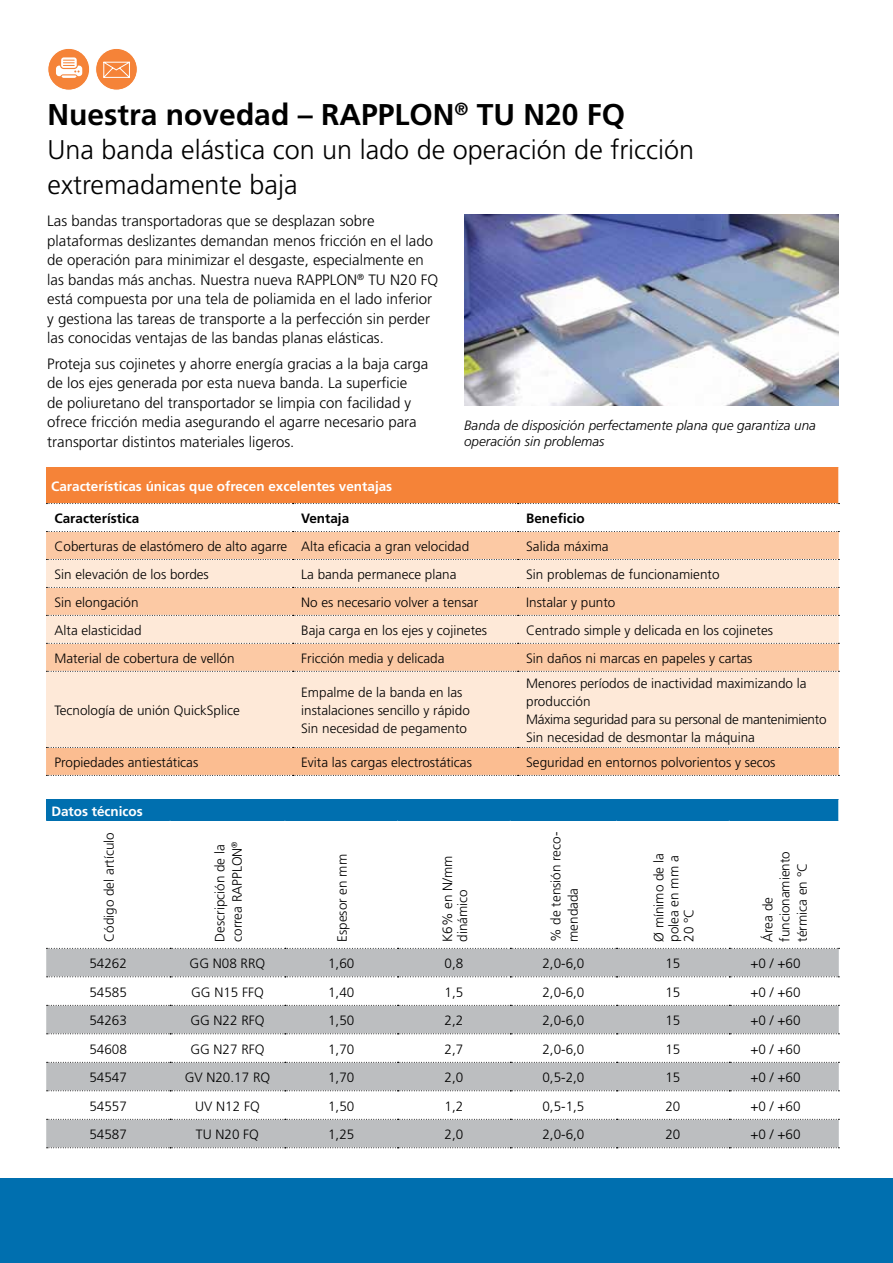
<style>
.page{position:relative;width:893px;height:1263px;background:#fff}
.page>*{position:absolute;margin:0;border:0;box-sizing:border-box;transform-origin:0 0}
.t1{font:700 30px "Frutiger LT Std";color:#000}
.t2{font:300 27px/34.5px "Frutiger LT Std";color:#000}
.t3{font:300 15px/19.5px "Frutiger LT Std";color:#000}
.t4{font:300 13.5px/18px "Frutiger LT Std";color:#000}
.t5{font:italic 300 13.5px/16.2px "Frutiger LT Std";color:#000}
.t6{font:700 13.5px "Frutiger LT Std";color:#fff}
.t7{font:700 13.5px "Frutiger LT Std";color:#000}
</style>
<div class="page">
<div style="left:0;top:1178px;width:893px;height:85px;background:#006faf"></div>
<img style="left:464px;top:214px;width:375px;height:191px">
<div style="left:46px;top:799px;width:793px;height:22px;background:#006faf"></div>
<svg style="left:46px;top:949px;width:793px;height:85px;fill:#bcbec0"></svg>
<svg style="left:46px;top:1062px;width:793px;height:86px;fill:#bcbec0"></svg>
<svg style="left:838px;top:799px;width:1px;height:22px"></svg>
<svg style="left:47px;top:1005px;width:792px;height:1px"></svg>
<svg style="left:47px;top:1033px;width:792px;height:1px"></svg>
<svg style="left:47px;top:1062px;width:792px;height:1px"></svg>
<svg style="left:47px;top:1090px;width:792px;height:1px"></svg>
<svg style="left:47px;top:1119px;width:792px;height:1px"></svg>
<svg style="left:46px;top:948px;width:794px;height:1px"></svg>
<svg style="left:47px;top:976px;width:792px;height:1px"></svg>
<svg style="left:47px;top:1147px;width:792px;height:1px"></svg>
<div style="left:46px;top:467px;width:793px;height:37px;background:#f58338"></div>
<div style="left:46px;top:532px;width:793px;height:27px;background:#fcc9a4"></div>
<svg style="left:46px;top:560px;width:793px;height:187px;background:#fddfc8"></svg>
<hr style="left:838px;top:467px;width:1px;height:36px;background:#fff">
<svg style="left:46px;top:559px;width:793px;height:1px"></svg>
<svg style="left:46px;top:615px;width:793px;height:1px"></svg>
<svg style="left:46px;top:671px;width:793px;height:1px"></svg>
<svg style="left:46px;top:503px;width:794px;height:29px"></svg>
<svg style="left:46px;top:587px;width:793px;height:1px"></svg>
<svg style="left:46px;top:643px;width:793px;height:1px"></svg>
<svg style="left:46px;top:747px;width:793px;height:29px;background:#f5bb93"></svg>
<div style="left:48px;top:48px;width:42px;height:42px;background:#f58338;border-radius:50%"></div>
<svg style="left:56px;top:57px;width:26px;height:21px"></svg>
<div style="left:47px;top:48px;width:43px;height:43px;border:1px solid #fff;border-radius:50%"></div>
<svg style="left:97px;top:50px;width:39px;height:39px"></svg>
<div style="left:95px;top:48px;width:43px;height:43px;border:1px solid #fff;border-radius:50%"></div>
<h1 class="t1" style="left:48px;top:96px;width:579px">Nuestra novedad – RAPPLON<sup>®</sup> TU N20 FQ</h1>
<h2 class="t2" style="left:48px;top:133px;width:648px">Una banda elástica con un lado de operación de fricción extremadamente baja</h2>
<p class="t3" style="left:47px;top:211px;width:393px">Las bandas transportadoras que se desplazan sobre plataformas deslizantes demandan menos fricción en el lado de operación para minimizar el desgaste, especialmente en las bandas más anchas. Nuestra nueva RAPPLON<sup>®</sup> TU N20 FQ está compuesta por una tela de poliamida en el lado inferior y gestiona las tareas de transporte a la perfección sin perder las conocidas ventajas de las bandas planas elásticas.</p>
<p class="t3" style="left:47px;top:354px;width:383px">Proteja sus cojinetes y ahorre energía gracias a la baja carga de los ejes generada por esta nueva banda. La superficie<br>de poliuretano del transportador se limpia con facilidad y ofrece fricción media asegurando el agarre necesario para transportar distintos materiales ligeros.</p>
<p class="t5" style="left:464px;top:417px;width:353px">Banda de disposición perfectamente plana que garantiza una operación sin problemas</p>
<p class="t6" style="left:51px;top:478px;width:343px">Características únicas que ofrecen excelentes ventajas</p>
<p class="t7" style="left:55px;top:510px;width:86px">Característica</p>
<p class="t7" style="left:301px;top:510px;width:50px">Ventaja</p>
<p class="t7" style="left:526px;top:510px;width:60px">Beneficio</p>
<p class="t4" style="left:55px;top:538px;width:416px">Coberturas de elastómero de alto agarre Alta eficacia a gran velocidad</p>
<p class="t4" style="left:526px;top:538px;width:84px">Salida máxima</p>
<p class="t4" style="left:55px;top:566px;width:156px">Sin elevación de los bordes</p>
<p class="t4" style="left:301px;top:566px;width:157px">La banda permanece plana</p>
<p class="t4" style="left:526px;top:566px;width:195px">Sin problemas de funcionamiento</p>
<p class="t4" style="left:55px;top:593px;width:86px">Sin elongación</p>
<p class="t4" style="left:301px;top:593px;width:179px">No es necesario volver a tensar</p>
<p class="t4" style="left:526px;top:593px;width:91px">Instalar y punto</p>
<p class="t4" style="left:55px;top:621px;width:88px">Alta elasticidad</p>
<p class="t4" style="left:301px;top:621px;width:188px">Baja carga en los ejes y cojinetes</p>
<p class="t4" style="left:526px;top:621px;width:248px">Centrado simple y delicada en los cojinetes</p>
<p class="t4" style="left:55px;top:649px;width:182px">Material de cobertura de vellón</p>
<p class="t4" style="left:301px;top:649px;width:145px">Fricción media y delicada</p>
<p class="t4" style="left:526px;top:649px;width:228px">Sin daños ni marcas en papeles y cartas</p>
<p class="t4" style="left:55px;top:701px;width:187px">Tecnología de unión QuickSplice</p>
<p class="t4" style="left:301px;top:683px;width:170px">Empalme de la banda en las instalaciones sencillo y rápido<br>Sin necesidad de pegamento</p>
<p class="t4" style="left:526px;top:674px;width:302px">Menores períodos de inactividad maximizando la producción<br>Máxima seguridad para su personal de mantenimiento Sin necesidad de desmontar la máquina</p>
<p class="t4" style="left:55px;top:754px;width:145px">Propiedades antiestáticas</p>
<p class="t4" style="left:301px;top:754px;width:172px">Evita las cargas electrostáticas</p>
<p class="t4" style="left:526px;top:754px;width:251px">Seguridad en entornos polvorientos y secos</p>
<p class="t6" style="left:51px;top:803px;width:93px">Datos técnicos</p>
<p class="t4" style="left:100px;top:942px;width:111px;rotate:-90deg">Código del artículo</p>
<p class="t4" style="left:211px;top:942px;width:102px;line-height:17.2px;rotate:-90deg">Descripción de la correa RAPPLON<sup>®</sup></p>
<p class="t4" style="left:333px;top:942px;width:89px;rotate:-90deg">Espesor en mm</p>
<p class="t4" style="left:440px;top:942px;width:88px;line-height:15px;rotate:-90deg">K6% en N/mm dinámico</p>
<p class="t4" style="left:547px;top:942px;width:112px;line-height:17.2px;rotate:-90deg">% de tensión reco&shy;mendada</p>
<p class="t4" style="left:652px;top:942px;width:90px;line-height:15px;rotate:-90deg">Ø mínimo de la polea en mm a<br>20 °C</p>
<p class="t4" style="left:759px;top:942px;width:92px;line-height:17.2px;rotate:-90deg">Área de funcionamiento térmica en °C</p>
<p class="t4" style="left:89px;top:955px;width:39px">54262</p>
<p class="t4" style="left:190px;top:955px;width:77px">GG N08 RRQ</p>
<p class="t4" style="left:328px;top:955px;width:28px">1,60</p>
<p class="t4" style="left:445px;top:955px;width:20px">0,8</p>
<p class="t4" style="left:542px;top:955px;width:44px">2,0-6,0</p>
<p class="t4" style="left:665px;top:955px;width:17px">15</p>
<p class="t4" style="left:750px;top:955px;width:51px">+0 / +60</p>
<p class="t4" style="left:89px;top:983px;width:39px">54585</p>
<p class="t4" style="left:191px;top:983px;width:74px">GG N15 FFQ</p>
<p class="t4" style="left:328px;top:983px;width:28px">1,40</p>
<p class="t4" style="left:445px;top:983px;width:20px">1,5</p>
<p class="t4" style="left:542px;top:983px;width:44px">2,0-6,0</p>
<p class="t4" style="left:665px;top:983px;width:17px">15</p>
<p class="t4" style="left:750px;top:983px;width:51px">+0 / +60</p>
<p class="t4" style="left:89px;top:1012px;width:39px">54263</p>
<p class="t4" style="left:190px;top:1012px;width:76px">GG N22 RFQ</p>
<p class="t4" style="left:328px;top:1012px;width:28px">1,50</p>
<p class="t4" style="left:445px;top:1012px;width:20px">2,2</p>
<p class="t4" style="left:542px;top:1012px;width:44px">2,0-6,0</p>
<p class="t4" style="left:665px;top:1012px;width:17px">15</p>
<p class="t4" style="left:750px;top:1012px;width:51px">+0 / +60</p>
<p class="t4" style="left:89px;top:1040px;width:39px">54608</p>
<p class="t4" style="left:190px;top:1040px;width:76px">GG N27 RFQ</p>
<p class="t4" style="left:328px;top:1040px;width:28px">1,70</p>
<p class="t4" style="left:445px;top:1040px;width:20px">2,7</p>
<p class="t4" style="left:542px;top:1040px;width:44px">2,0-6,0</p>
<p class="t4" style="left:665px;top:1040px;width:17px">15</p>
<p class="t4" style="left:750px;top:1040px;width:51px">+0 / +60</p>
<p class="t4" style="left:89px;top:1069px;width:39px">54547</p>
<p class="t4" style="left:185px;top:1069px;width:87px">GV N20.17 RQ</p>
<p class="t4" style="left:328px;top:1069px;width:28px">1,70</p>
<p class="t4" style="left:445px;top:1069px;width:20px">2,0</p>
<p class="t4" style="left:542px;top:1069px;width:44px">0,5-2,0</p>
<p class="t4" style="left:665px;top:1069px;width:17px">15</p>
<p class="t4" style="left:750px;top:1069px;width:51px">+0 / +60</p>
<p class="t4" style="left:89px;top:1097px;width:39px">54557</p>
<p class="t4" style="left:195px;top:1097px;width:66px">UV N12 FQ</p>
<p class="t4" style="left:328px;top:1097px;width:28px">1,50</p>
<p class="t4" style="left:445px;top:1097px;width:20px">1,2</p>
<p class="t4" style="left:542px;top:1097px;width:44px">0,5-1,5</p>
<p class="t4" style="left:665px;top:1097px;width:17px">20</p>
<p class="t4" style="left:750px;top:1097px;width:51px">+0 / +60</p>
<p class="t4" style="left:89px;top:1126px;width:39px">54587</p>
<p class="t4" style="left:196px;top:1126px;width:65px">TU N20 FQ</p>
<p class="t4" style="left:328px;top:1126px;width:28px">1,25</p>
<p class="t4" style="left:445px;top:1126px;width:20px">2,0</p>
<p class="t4" style="left:542px;top:1126px;width:44px">2,0-6,0</p>
<p class="t4" style="left:665px;top:1126px;width:17px">20</p>
<p class="t4" style="left:750px;top:1126px;width:51px">+0 / +60</p>
</div>
